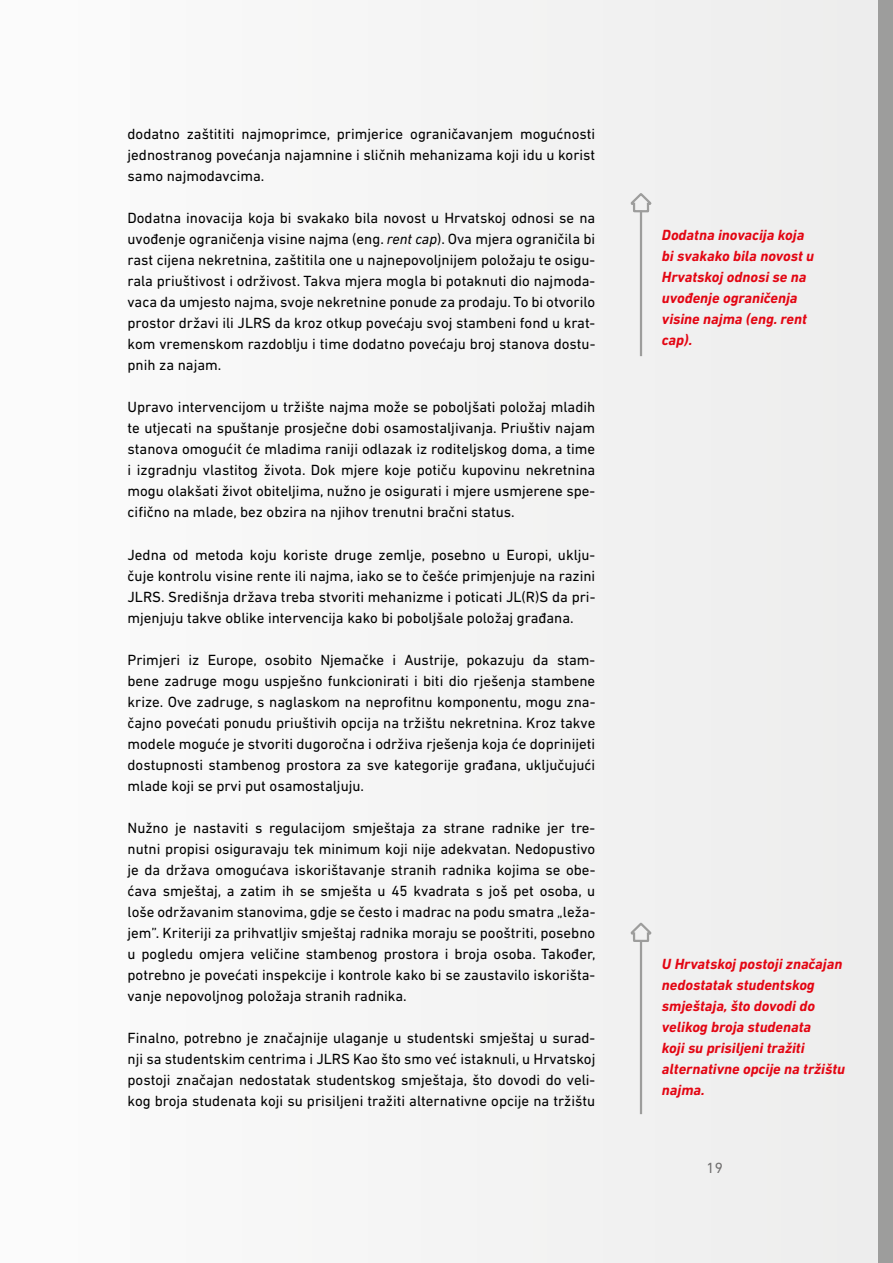
<style>
.page{position:relative;width:893px;height:1263px;background:#f4f4f4}
.page>*{position:absolute;margin:0;border:0;box-sizing:border-box;transform-origin:0 0}
.t1{font:15px/21px "DIN Next LT Pro";color:#000;text-align:justify}
.t2{font:italic 700 15px/21px "DIN Next LT Pro";color:#e30613}
.t3{font:15px "DIN Next LT Pro";color:#706f6f}
.s1{font-style:italic}
</style>
<div class="page">
<div style="left:879px;top:0;width:14px;height:1263px;background:#9d9d9c"></div>
<svg style="left:630px;top:193px;width:22px;height:21px"></svg>
<svg style="left:630px;top:922px;width:22px;height:21px"></svg>
<hr style="left:640px;top:211px;width:2px;height:145px;background:#9d9d9c">
<hr style="left:640px;top:940px;width:2px;height:174px;background:#9d9d9c">
<p class="t1" style="left:128px;top:123px;width:469px">dodatno zaštititi najmoprimce, primjerice ograničavanjem mogućnosti jednostranog povećanja najamnine i sličnih mehanizama koji idu u korist samo najmodavcima.</p>
<p class="t1" style="left:128px;top:207px;width:469px">Dodatna inovacija koja bi svakako bila novost u Hrvatskoj odnosi se na uvođenje ograničenja visine najma (eng. <span class="s1">rent cap</span>). Ova mjera ograničila bi rast cijena nekretnina, zaštitila one u najnepovoljnijem položaju te osigu&shy;rala priuštivost i održivost. Takva mjera mogla bi potaknuti dio najmoda&shy;vaca da umjesto najma, svoje nekretnine ponude za prodaju. To bi otvorilo prostor državi ili JLRS da kroz otkup povećaju svoj stambeni fond u krat&shy;kom vremenskom razdoblju i time dodatno povećaju broj stanova dostu&shy;pnih za najam.</p>
<p class="t1" style="left:128px;top:397px;width:469px">Upravo intervencijom u tržište najma može se poboljšati položaj mladih te utjecati na spuštanje prosječne dobi osamostaljivanja. Priuštiv najam stanova omogućit će mladima raniji odlazak iz roditeljskog doma, a time i izgradnju vlastitog života. Dok mjere koje potiču kupovinu nekretnina mogu olakšati život obiteljima, nužno je osigurati i mjere usmjerene spe&shy;cifično na mlade, bez obzira na njihov trenutni bračni status.</p>
<p class="t1" style="left:128px;top:544px;width:469px">Jedna od metoda koju koriste druge zemlje, posebno u Europi, uklju&shy;čuje kontrolu visine rente ili najma, iako se to češće primjenjuje na razini JLRS. Središnja država treba stvoriti mehanizme i poticati JL(R)S da pri&shy;mjenjuju takve oblike intervencija kako bi poboljšale položaj građana.</p>
<p class="t1" style="left:128px;top:649px;width:469px">Primjeri iz Europe, osobito Njemačke i Austrije, pokazuju da stam&shy;bene zadruge mogu uspješno funkcionirati i biti dio rješenja stambene krize. Ove zadruge, s naglaskom na neprofitnu komponentu, mogu zna&shy;čajno povećati ponudu priuštivih opcija na tržištu nekretnina. Kroz takve modele moguće je stvoriti dugoročna i održiva rješenja koja će doprinijeti dostupnosti stambenog prostora za sve kategorije građana, uključujući mlade koji se prvi put osamostaljuju.</p>
<p class="t1" style="left:128px;top:817px;width:470px">Nužno je nastaviti s regulacijom smještaja za strane radnike jer tre&shy;nutni propisi osiguravaju tek minimum koji nije adekvatan. Nedopustivo je da država omogućava iskorištavanje stranih radnika kojima se obe&shy;ćava smještaj, a zatim ih se smješta u 45 kvadrata s još pet osoba, u loše održavanim stanovima, gdje se često i madrac na podu smatra „leža&shy;jem”. Kriteriji za prihvatljiv smještaj radnika moraju se pooštriti, posebno u pogledu omjera veličine stambenog prostora i broja osoba. Također, potrebno je povećati inspekcije i kontrole kako bi se zaustavilo iskorišta&shy;vanje nepovoljnog položaja stranih radnika.</p>
<p class="t1" style="left:128px;top:1028px;width:469px">Finalno, potrebno je značajnije ulaganje u studentski smještaj u surad&shy;nji sa studentskim centrima i JLRS Kao što smo već istaknuli, u Hrvatskoj postoji značajan nedostatak studentskog smještaja, što dovodi do veli&shy;kog broja studenata koji su prisiljeni tražiti alternativne opcije na tržištu</p>
<p class="t2" style="left:662px;top:224px;width:154px">Dodatna inovacija koja bi svakako bila novost u<br>Hrvatskoj odnosi se na uvođenje ograničenja visine najma (eng. rent cap).</p>
<p class="t2" style="left:662px;top:953px;width:185px">U Hrvatskoj postoji značajan nedostatak studentskog smještaja, što dovodi do velikog broja studenata<br>koji su prisiljeni tražiti alternativne opcije na tržištu najma.</p>
<p class="t3" style="left:707px;top:1159px;width:18px">19</p>
</div>
